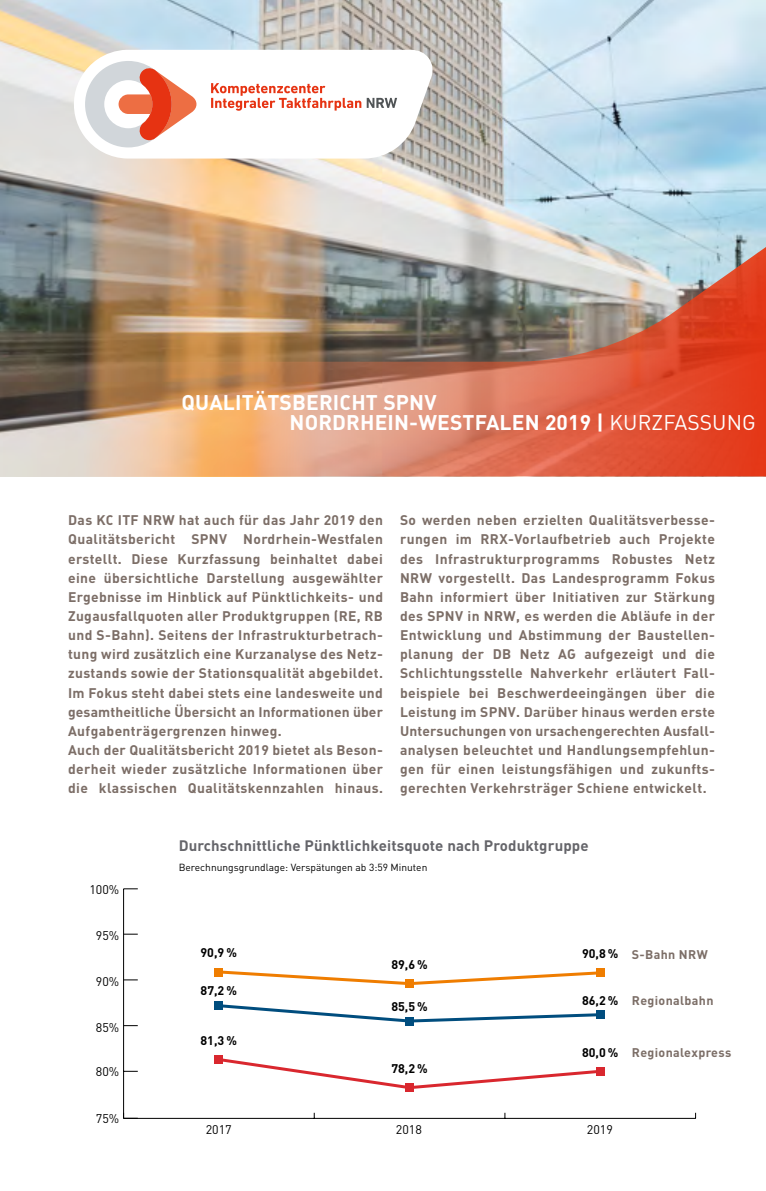
<style>
.page{position:relative;width:766px;height:1191px;background:#fff}
.page>*{position:absolute;margin:0;border:0;box-sizing:border-box;transform-origin:0 0}
.t1{font:700 21px "DIN";letter-spacing:.005em;color:#fff}
.t2{font:21px "DIN";letter-spacing:.005em;color:#fff}
.t3{font:700 15px "DIN";letter-spacing:.005em;color:#65656a}
.t4{font:700 13.8px/19.2px "DIN";letter-spacing:.03em;color:#7c6e67}
.t5{font:700 12.45px "DIN";color:#000}
.t6{font:700 12.45px "DIN";letter-spacing:.03em;color:#7c6e67}
.t7{font:12.45px "DIN";color:#000}
.t8{font:10.2px "DIN";color:#000}
.s1{font-weight:700}
</style>
<div class="page">
<img style="left:0;top:0;width:765px;height:238px">
<img style="left:0;top:238px;width:765px;height:238px">
<hr style="left:123px;top:1118px;width:572px;height:1px;background:#000">
<svg style="left:215px;top:1058px;width:388px;height:33px"></svg>
<svg style="left:216px;top:1004px;width:380px;height:20px"></svg>
<svg style="left:216px;top:970px;width:380px;height:16px"></svg>
<div style="left:215px;top:1055px;width:8px;height:8px;background:#d9272e"></div>
<div style="left:405px;top:1083px;width:8px;height:9px;background:#d9272e"></div>
<div style="left:596px;top:1067px;width:8px;height:8px;background:#d9272e"></div>
<div style="left:215px;top:1001px;width:8px;height:8px;background:#004d7e"></div>
<div style="left:405px;top:1017px;width:8px;height:8px;background:#004d7e"></div>
<div style="left:596px;top:1010px;width:8px;height:9px;background:#004d7e"></div>
<div style="left:214px;top:968px;width:9px;height:8px;background:#ef7d00"></div>
<div style="left:405px;top:979px;width:8px;height:9px;background:#ef7d00"></div>
<div style="left:596px;top:968px;width:8px;height:9px;background:#ef7d00"></div>
<hr style="left:123px;top:889px;width:1px;height:229px;background:#000">
<svg style="left:123px;top:1112px;width:15px;height:7px"></svg>
<svg style="left:124px;top:1071px;width:14px;height:1px"></svg>
<svg style="left:123px;top:888px;width:15px;height:1px"></svg>
<svg style="left:123px;top:979px;width:15px;height:1px"></svg>
<svg style="left:123px;top:1025px;width:15px;height:1px"></svg>
<svg style="left:123px;top:934px;width:15px;height:1px"></svg>
<svg style="left:74px;top:50px;width:358px;height:109px"></svg>
<svg style="left:85px;top:61px;width:113px;height:86px"></svg>
<svg style="left:211px;top:83px;width:186px;height:28px"></svg>
<h1 class="t1" style="left:181px;top:389px;width:99px">Qualitätsbericht</h1>
<h1 class="t1" style="left:383px;top:389px;width:55px">SPNV</h1>
<h1 class="t1" style="left:289px;top:408px;width:43px">Nordrhein</h1>
<h1 class="t1" style="left:409px;top:408px;width:41px">-Westfa</h1>
<h1 class="t2" style="left:499px;top:409px;width:258px"><span class="s1">len 2019 |</span> Kurzfassung</h1>
<p class="t4" style="left:68px;top:510px;width:316px">Das KC ITF NRW hat auch für das Jahr 2019 den Qualitätsbericht SPNV Nordrhein-Westfalen erstellt. Diese Kurzfassung beinhaltet dabei eine übersichtliche Darstellung ausgewählter Ergebnisse im Hinblick auf Pünktlichkeits- und Zugausfallquoten aller Produktgruppen (RE, RB und S-Bahn). Seitens der Infrastrukturbetrach&shy;tung wird zusätzlich eine Kurzanalyse des Netz&shy;zustands sowie der Stationsqualität abgebildet.<br>Im Fokus steht dabei stets eine landesweite und gesamtheitliche Übersicht an Informationen über Aufgabenträgergrenzen hinweg.<br>Auch der Qualitätsbericht 2019 bietet als Beson&shy;derheit wieder zusätzliche Informationen über die klassischen Qualitätskennzahlen hinaus.</p>
<p class="t4" style="left:400px;top:510px;width:316px">So werden neben erzielten Qualitätsverbesse&shy;rungen im RRX-Vorlaufbetrieb auch Projekte des Infrastrukturprogramms Robustes Netz NRW vorgestellt. Das Landesprogramm Fokus Bahn informiert über Initiativen zur Stärkung des SPNV in NRW, es werden die Abläufe in der Entwicklung und Abstimmung der Baustellen&shy;planung der DB Netz AG aufgezeigt und die Schlichtungsstelle Nahverkehr erläutert Fall&shy;beispiele bei Beschwerdeeingängen über die Leistung im SPNV. Darüber hinaus werden erste Untersuchungen von ursachengerechten Ausfall&shy;analysen beleuchtet und Handlungsempfehlun&shy;gen für einen leistungsfähigen und zukunfts&shy;gerechten Verkehrsträger Schiene entwickelt.</p>
<p class="t3" style="left:179px;top:835px;width:411px">Durchschnittliche Pünktlichkeitsquote nach Produktgruppe</p>
<p class="t7" style="left:89px;top:881px;width:31px">100%</p>
<p class="t7" style="left:96px;top:928px;width:25px">95%</p>
<p class="t7" style="left:96px;top:973px;width:25px">90%</p>
<p class="t7" style="left:96px;top:1019px;width:25px">85%</p>
<p class="t7" style="left:96px;top:1064px;width:25px">80%</p>
<p class="t7" style="left:96px;top:1111px;width:25px">75%</p>
<p class="t8" style="left:179px;top:860px;width:250px">Berechnungsgrundlage: Verspätungen ab 3:59 Minuten</p>
<p class="t5" style="left:200px;top:944px;width:38px">90,9 %</p>
<p class="t5" style="left:200px;top:982px;width:38px">87,2 %</p>
<p class="t5" style="left:200px;top:1032px;width:38px">81,3 %</p>
<p class="t5" style="left:391px;top:956px;width:38px">89,6 %</p>
<p class="t5" style="left:391px;top:998px;width:38px">85,5 %</p>
<p class="t5" style="left:391px;top:1060px;width:38px">78,2 %</p>
<p class="t5" style="left:582px;top:945px;width:38px">90,8 %</p>
<p class="t5" style="left:582px;top:992px;width:38px">86,2 %</p>
<p class="t6" style="left:631px;top:946px;width:77px">S-Bahn NRW</p>
<p class="t6" style="left:631px;top:992px;width:83px">Regionalbahn</p>
<p class="t5" style="left:582px;top:1044px;width:38px">80,0 %</p>
<p class="t6" style="left:631px;top:1044px;width:101px">Regionalexpress</p>
<p class="t7" style="left:206px;top:1122px;width:27px">2017</p>
<p class="t7" style="left:396px;top:1122px;width:27px">2018</p>
<p class="t7" style="left:586px;top:1122px;width:27px">2019</p>
</div>
